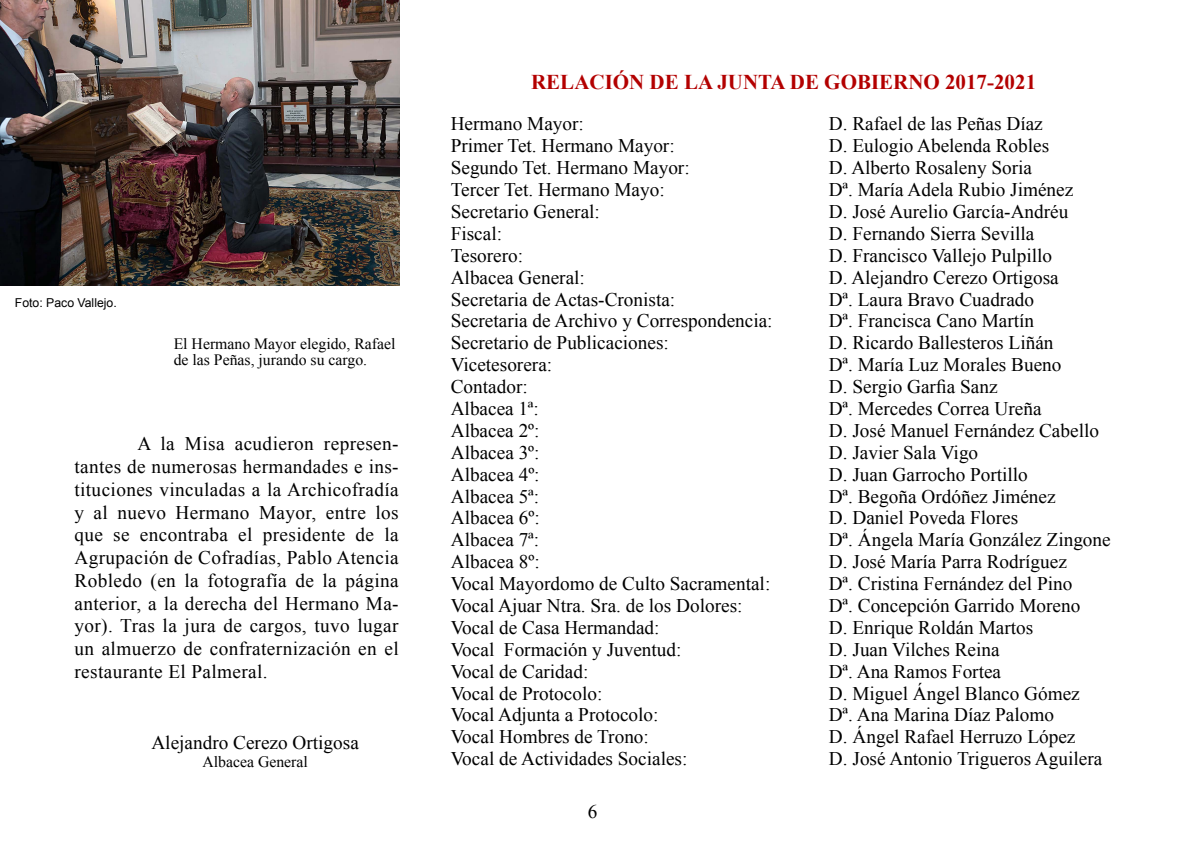
<style>
.page{position:relative;width:1191px;height:844px;background:#fff}
.page>*{position:absolute;margin:0;border:0;box-sizing:border-box;transform-origin:0 0}
.t1{font:700 21px "Times New Roman";color:#b30000}
.t2{font:19.25px/22.8px "Times New Roman";color:#000;text-align:justify}
.t3{font:15.75px/15.8px "Times New Roman";color:#000}
.t4{font:12.25px "Arial";color:#000}
</style>
<div class="page">
<img style="left:0;top:0;width:399px;height:285px">
<p class="t4" style="left:15px;top:294px;width:103px">Foto: Paco Vallejo.</p>
<p class="t3" style="left:174px;top:335px;width:223px">El Hermano Mayor elegido, Rafael de las Peñas, jurando su cargo.</p>
<p class="t2" style="left:74px;top:432px;width:326px;text-indent:63px">A la Misa acudieron represen&shy;tantes de numerosas hermandades e ins&shy;tituciones vinculadas a la Archicofradía y al nuevo Hermano Mayor, entre los que se encontraba el presidente de la Agrupación de Cofradías, Pablo Atencia Robledo (en la fotografía de la página anterior, a la derecha del Hermano Ma&shy;yor). Tras la jura de cargos, tuvo lugar un almuerzo de confraternización en el restaurante El Palmeral.</p>
<p class="t2" style="left:151px;top:730px;width:209px">Alejandro Cerezo Ortigosa</p>
<p class="t3" style="left:202px;top:753px;width:107px">Albacea General</p>
<p class="t1" style="left:531px;top:67px;width:506px">RELACIÓN DE LA JUNTA DE GOBIERNO 2017-2021</p>
<p class="t2" style="left:451px;top:112px;width:135px">Hermano Mayor:</p>
<p class="t2" style="left:829px;top:112px;width:215px">D. Rafael de las Peñas Díaz</p>
<p class="t2" style="left:451px;top:134px;width:225px">Primer Tet. Hermano Mayor:</p>
<p class="t2" style="left:829px;top:134px;width:222px">D. Eulogio Abelenda Robles</p>
<p class="t2" style="left:451px;top:156px;width:240px">Segundo Tet. Hermano Mayor:</p>
<p class="t2" style="left:829px;top:156px;width:205px">D. Alberto Rosaleny Soria</p>
<p class="t2" style="left:451px;top:178px;width:215px">Tercer Tet. Hermano Mayo:</p>
<p class="t2" style="left:829px;top:178px;width:246px">Dª. María Adela Rubio Jiménez</p>
<p class="t2" style="left:451px;top:200px;width:151px">Secretario General:</p>
<p class="t2" style="left:829px;top:200px;width:241px">D. José Aurelio García-Andréu</p>
<p class="t2" style="left:451px;top:222px;width:53px">Fiscal:</p>
<p class="t2" style="left:829px;top:222px;width:207px">D. Fernando Sierra Sevilla</p>
<p class="t2" style="left:451px;top:243px;width:74px">Tesorero:</p>
<p class="t2" style="left:829px;top:243px;width:225px">D. Francisco Vallejo Pulpillo</p>
<p class="t2" style="left:451px;top:265px;width:136px">Albacea General:</p>
<p class="t2" style="left:829px;top:265px;width:231px">D. Alejandro Cerezo Ortigosa</p>
<p class="t2" style="left:451px;top:287px;width:226px">Secretaria de Actas-Cronista:</p>
<p class="t2" style="left:829px;top:287px;width:207px">Dª. Laura Bravo Cuadrado</p>
<p class="t2" style="left:451px;top:309px;width:323px">Secretaria de Archivo y Correspondencia:</p>
<p class="t2" style="left:829px;top:309px;width:207px">Dª. Francisca Cano Martín</p>
<p class="t2" style="left:451px;top:331px;width:220px">Secretario de Publicaciones:</p>
<p class="t2" style="left:829px;top:331px;width:226px">D. Ricardo Ballesteros Liñán</p>
<p class="t2" style="left:451px;top:353px;width:103px">Vicetesorera:</p>
<p class="t2" style="left:829px;top:353px;width:234px">Dª. María Luz Morales Bueno</p>
<p class="t2" style="left:451px;top:375px;width:78px">Contador:</p>
<p class="t2" style="left:829px;top:375px;width:170px">D. Sergio Garfia Sanz</p>
<p class="t2" style="left:451px;top:397px;width:90px">Albacea 1ª:</p>
<p class="t2" style="left:829px;top:397px;width:214px">Dª. Mercedes Correa Ureña</p>
<p class="t2" style="left:451px;top:418px;width:90px">Albacea 2º:</p>
<p class="t2" style="left:829px;top:418px;width:271px">D. José Manuel Fernández Cabello</p>
<p class="t2" style="left:451px;top:440px;width:90px">Albacea 3º:</p>
<p class="t2" style="left:829px;top:440px;width:151px">D. Javier Sala Vigo</p>
<p class="t2" style="left:451px;top:462px;width:90px">Albacea 4º:</p>
<p class="t2" style="left:829px;top:462px;width:200px">D. Juan Garrocho Portillo</p>
<p class="t2" style="left:451px;top:484px;width:90px">Albacea 5ª:</p>
<p class="t2" style="left:829px;top:484px;width:228px">Dª. Begoña Ordóñez Jiménez</p>
<p class="t2" style="left:451px;top:506px;width:90px">Albacea 6º:</p>
<p class="t2" style="left:829px;top:506px;width:191px">D. Daniel Poveda Flores</p>
<p class="t2" style="left:451px;top:528px;width:90px">Albacea 7ª:</p>
<p class="t2" style="left:829px;top:528px;width:283px">Dª. Ángela María González Zingone</p>
<p class="t2" style="left:451px;top:550px;width:90px">Albacea 8º:</p>
<p class="t2" style="left:829px;top:550px;width:239px">D. José María Parra Rodríguez</p>
<p class="t2" style="left:451px;top:572px;width:321px">Vocal Mayordomo de Culto Sacramental:</p>
<p class="t2" style="left:829px;top:572px;width:245px">Dª. Cristina Fernández del Pino</p>
<p class="t2" style="left:451px;top:593px;width:293px">Vocal Ajuar Ntra. Sra. de los Dolores:</p>
<p class="t2" style="left:829px;top:593px;width:253px">Dª. Concepción Garrido Moreno</p>
<p class="t2" style="left:451px;top:615px;width:210px">Vocal de Casa Hermandad:</p>
<p class="t2" style="left:829px;top:615px;width:206px">D. Enrique Roldán Martos</p>
<p class="t2" style="left:451px;top:637px;width:232px">Vocal Formación y Juventud:</p>
<p class="t2" style="left:829px;top:637px;width:172px">D. Juan Vilches Reina</p>
<p class="t2" style="left:451px;top:659px;width:139px">Vocal de Caridad:</p>
<p class="t2" style="left:829px;top:659px;width:174px">Dª. Ana Ramos Fortea</p>
<p class="t2" style="left:451px;top:681px;width:153px">Vocal de Protocolo:</p>
<p class="t2" style="left:829px;top:681px;width:252px">D. Miguel Ángel Blanco Gómez</p>
<p class="t2" style="left:451px;top:703px;width:209px">Vocal Adjunta a Protocolo:</p>
<p class="t2" style="left:829px;top:703px;width:227px">Dª. Ana Marina Díaz Palomo</p>
<p class="t2" style="left:451px;top:725px;width:200px">Vocal Hombres de Trono:</p>
<p class="t2" style="left:829px;top:725px;width:248px">D. Ángel Rafael Herruzo López</p>
<p class="t2" style="left:451px;top:746px;width:238px">Vocal de Actividades Sociales:</p>
<p class="t2" style="left:829px;top:746px;width:275px">D. José Antonio Trigueros Aguilera</p>
<p class="t2" style="left:588px;top:799px;width:11px">6</p>
</div>
